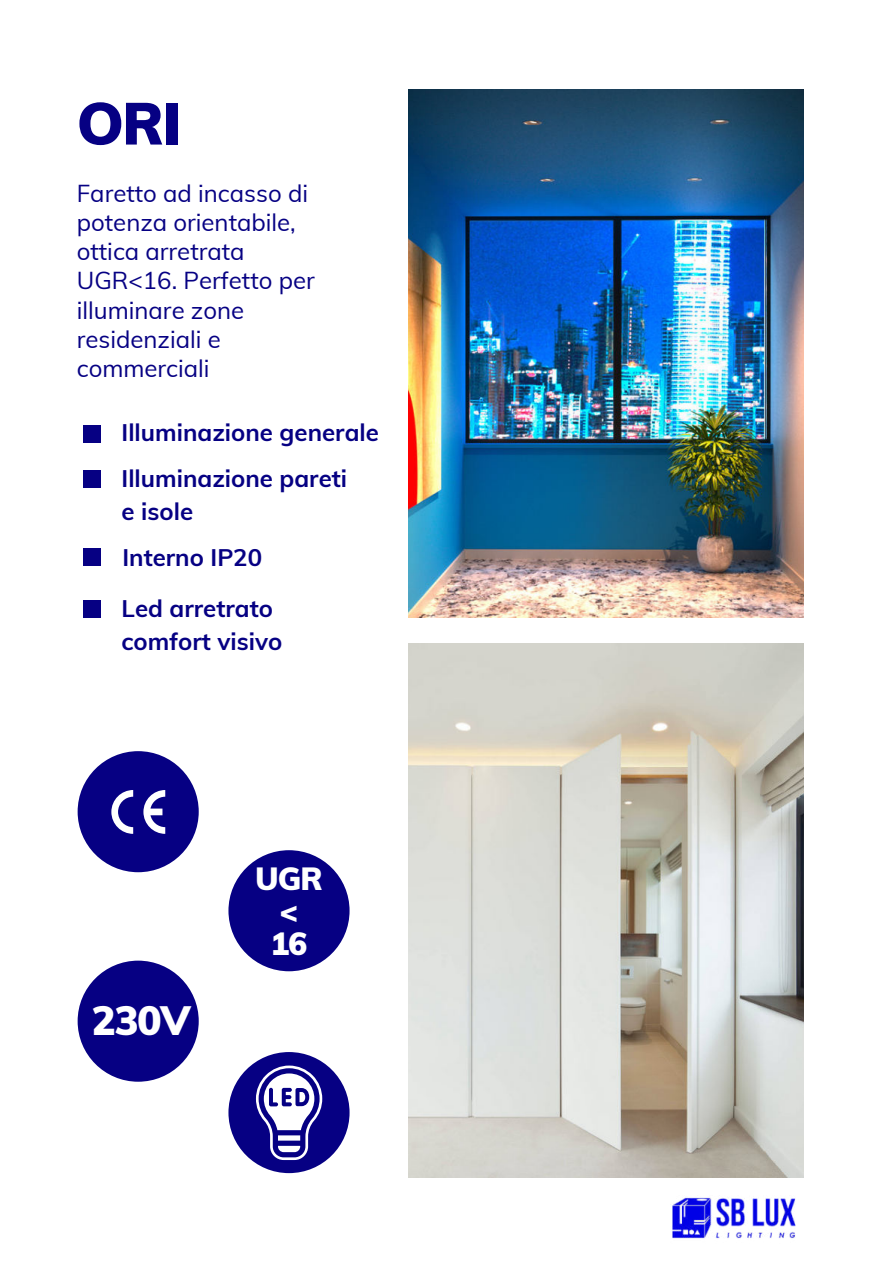
<style>
.page{position:relative;width:893px;height:1264px;background:#fff}
.page>*{position:absolute;margin:0;border:0;box-sizing:border-box;transform-origin:0 0}
.t1{font:900 58.65px "Muli";color:#060083}
.t2{font:900 40.05px "Muli";color:#fff}
.t3{font:900 31.35px/32.5px "Muli";color:#fff;text-align:center}
.t4{font:24px/29.2px "Muli";color:#060083}
.t5{font:700 24px/32.5px "Muli";color:#060083}
</style>
<div class="page">
<img style="left:672px;top:1197px;width:124px;height:42px">
<div style="left:83px;top:470px;width:17px;height:18px;background:#060083"></div>
<div style="left:83px;top:425px;width:17px;height:17px;background:#060083"></div>
<div style="left:83px;top:548px;width:17px;height:17px;background:#060083"></div>
<div style="left:83px;top:601px;width:17px;height:17px;background:#060083"></div>
<img style="left:408px;top:643px;width:395px;height:534px">
<img style="left:408px;top:89px;width:395px;height:529px">
<div style="left:78px;top:751px;width:121px;height:121px;background:#060083;border-radius:50%"></div>
<svg style="left:111px;top:790px;width:22px;height:43px"></svg>
<svg style="left:143px;top:790px;width:22px;height:43px"></svg>
<div style="left:228px;top:850px;width:121px;height:121px;background:#060083;border-radius:50%"></div>
<div style="left:78px;top:960px;width:121px;height:121px;background:#060083;border-radius:50%"></div>
<div style="left:228px;top:1052px;width:121px;height:121px;background:#060083;border-radius:50%"></div>
<svg style="left:256px;top:1065px;width:66px;height:94px"></svg>
<h1 class="t1" style="left:77px;top:80px;width:105px">ORI</h1>
<p class="t4" style="left:77px;top:177px;width:239px">Faretto ad incasso di potenza orientabile, ottica arretrata<br>UGR&lt;16. Perfetto per illuminare zone residenziali e commerciali</p>
<p class="t5" style="left:122px;top:415px;width:259px">Illuminazione generale</p>
<p class="t5" style="left:122px;top:461px;width:227px">Illuminazione pareti e isole</p>
<p class="t5" style="left:122px;top:530px;width:153px;line-height:51.4px">Interno IP20<br>Led arretrato</p>
<p class="t5" style="left:122px;top:623px;width:162px">comfort visivo</p>
<h2 class="t2" style="left:92px;top:991px;width:100px">230V</h2>
<h3 class="t3" style="left:255px;top:861px;width:69px">UGR &lt;<br>16</h3>
</div>
